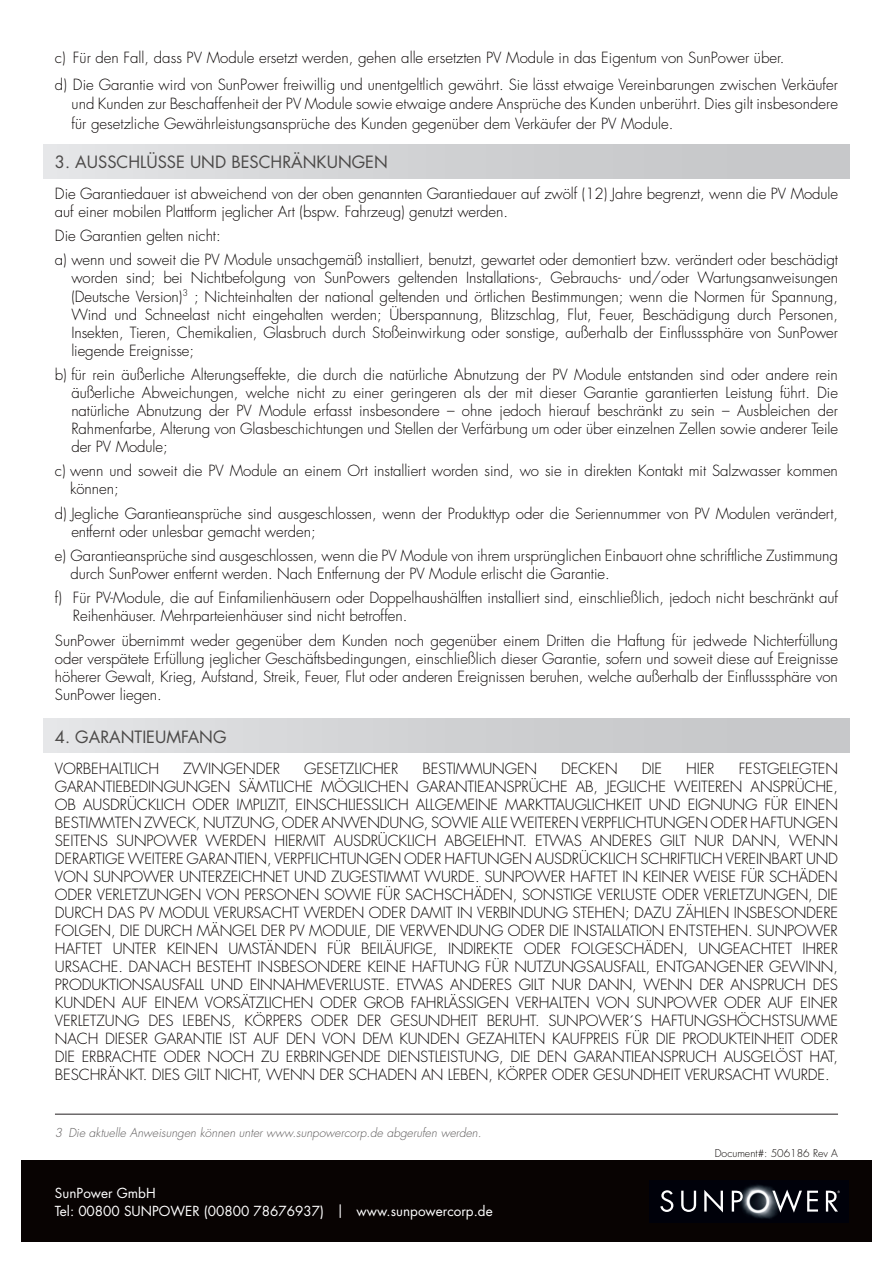
<style>
.page{position:relative;width:893px;height:1263px;background:#fff}
.page>*{position:absolute;margin:0;border:0;box-sizing:border-box;transform-origin:0 0}
.t1{font:16.5px "Futura Std";color:#4b4948}
.t2{font:300 15px/18px "Futura Std";letter-spacing:-.005em;color:#080302}
.t3{font:13.5px/18px "Futura Std";color:#fff}
.t4{font:italic 300 12px "Futura Std";color:#5f5c5c}
.t5{font:300 10.5px "Futura Std";color:#080302}
</style>
<div class="page">
<div style="left:44px;top:145px;width:805px;height:33px;background:linear-gradient(to right,#e2e3e5,#c2c3c5)"></div>
<div style="left:44px;top:719px;width:805px;height:33px;background:linear-gradient(to right,#e2e3e5,#c2c3c5)"></div>
<div style="left:21px;top:1161px;width:851px;height:81px;background:#080302"></div>
<img style="left:673px;top:1183px;width:167px;height:37px">
<svg style="left:660px;top:1190px;width:13px;height:22px"></svg>
<svg style="left:681px;top:1191px;width:15px;height:21px"></svg>
<svg style="left:704px;top:1190px;width:19px;height:22px"></svg>
<svg style="left:732px;top:1191px;width:11px;height:20px"></svg>
<svg style="left:772px;top:1189px;width:46px;height:24px"></svg>
<svg style="left:826px;top:1191px;width:14px;height:20px"></svg>
<hr style="left:55px;top:1114px;width:783px;height:1px;background:#231f20">
<p class="t2" style="left:55px;top:45px;width:785px;line-height:26.2px">c) Für den Fall, dass PV Module ersetzt werden, gehen alle ersetzten PV Module in das Eigentum von SunPower über.<br>d) Die Garantie wird von SunPower freiwillig und unentgeltlich gewährt. Sie lässt etwaige Vereinbarungen zwischen Verkäufer</p>
<p class="t2" style="left:72px;top:94px;width:768px;line-height:19.5px">und Kunden zur Beschaffenheit der PV Module sowie etwaige andere Ansprüche des Kunden unberührt. Dies gilt insbesondere für gesetzliche Gewährleistungsansprüche des Kunden gegenüber dem Verkäufer der PV Module.</p>
<p class="t1" style="left:55px;top:151px;width:32px">3. AUSS</p>
<p class="t1" style="left:117px;top:151px;width:51px">CHLÜSSE</p>
<p class="t1" style="left:190px;top:151px;width:150px">UN D BESCHRÄNKUNGEN</p>
<p class="t2" style="left:55px;top:185px;width:785px">Die Garantiedauer ist abweichend von der oben genannten Garantiedauer auf zwölf (12) Jahre begrenzt, wenn die PV Module auf einer mobilen Plattform jeglicher Art (bspw. Fahrzeug) genutzt werden.</p>
<p class="t2" style="left:55px;top:224px;width:784px;line-height:24.3px">Die Garantien gelten nicht:<br>a) wenn und soweit die PV Module unsachgemäß installiert, benutzt, gewartet oder demontiert bzw. verändert oder beschädigt</p>
<p class="t2" style="left:71px;top:269px;width:768px;text-align:justify">worden sind; bei Nichtbefolgung von SunPowers geltenden Installations-, Gebrauchs- und/oder Wartungsanweisungen (Deutsche Version)<sup>3</sup> ; Nichteinhalten der national geltenden und örtlichen Bestimmungen; wenn die Normen für Spannung, Wind und Schneelast nicht eingehalten werden; Überspannung, Blitzschlag, Flut, Feuer, Beschädigung durch Personen, Insekten, Tieren, Chemikalien, Glasbruch durch Stoßeinwirkung oder sonstige, außerhalb der Einflusssphäre von SunPower liegende Ereignisse;</p>
<p class="t2" style="left:71px;top:366px;width:768px;text-align:justify;text-indent:-16px">b) für rein äußerliche Alterungseffekte, die durch die natürliche Abnutzung der PV Module entstanden sind oder andere rein äußerliche Abweichungen, welche nicht zu einer geringeren als der mit dieser Garantie garantierten Leistung führt. Die natürliche Abnutzung der PV Module erfasst insbesondere – ohne jedoch hierauf beschränkt zu sein – Ausbleichen der Rahmenfarbe, Alterung von Glasbeschichtungen und Stellen der Verfärbung um oder über einzelnen Zellen sowie anderer Teile der PV Module;</p>
<p class="t2" style="left:70px;top:462px;width:769px;text-indent:-15px">c) wenn und soweit die PV Module an einem Ort installiert worden sind, wo sie in direkten Kontakt mit Salzwasser kommen können;</p>
<p class="t2" style="left:71px;top:505px;width:768px;text-indent:-16px">d) Jegliche Garantieansprüche sind ausgeschlossen, wenn der Produkttyp oder die Seriennummer von PV Modulen verändert, entfernt oder unlesbar gemacht werden;</p>
<p class="t2" style="left:71px;top:547px;width:769px;text-indent:-16px">e) Garantieansprüche sind ausgeschlossen, wenn die PV Module von ihrem ursprünglichen Einbauort ohne schriftliche Zustimmung durch SunPower entfernt werden. Nach Entfernung der PV Module erlischt die Garantie.</p>
<p class="t2" style="left:73px;top:589px;width:766px;text-indent:-18px">f) Für PV-Module, die auf Einfamilienhäusern oder Doppelhaushälften installiert sind, einschließlich, jedoch nicht beschränkt auf<br>Reihenhäuser. Mehrparteienhäuser sind nicht betroffen.</p>
<p class="t2" style="left:55px;top:632px;width:785px;text-align:justify">SunPower übernimmt weder gegenüber dem Kunden noch gegenüber einem Dritten die Haftung für jedwede Nichterfüllung oder verspätete Erfüllung jeglicher Geschäftsbedingungen, einschließlich dieser Garantie, sofern und soweit diese auf Ereignisse höherer Gewalt, Krieg, Aufstand, Streik, Feuer, Flut oder anderen Ereignissen beruhen, welche außerhalb der Einflusssphäre von SunPower liegen.</p>
<p class="t1" style="left:55px;top:726px;width:158px">4. GARANTIEUMFANG</p>
<p class="t2" style="left:55px;top:760px;width:106px">VORBEHALTLICH</p>
<p class="t2" style="left:183px;top:760px;width:98px">ZWINGENDER</p>
<p class="t2" style="left:304px;top:760px;width:96px">GESETZLICHER</p>
<p class="t2" style="left:423px;top:760px;width:116px">BESTIMMUNGEN</p>
<p class="t2" style="left:561px;top:760px;width:58px">DECKEN</p>
<p class="t2" style="left:642px;top:760px;width:22px">DIE</p>
<p class="t2" style="left:686px;top:760px;width:30px">HIER</p>
<p class="t2" style="left:55px;top:760px;width:785px;text-align:justify;text-indent:684px">FESTGELEGTEN GARANTIEBEDINGUNGEN SÄMTLICHE MÖGLICHEN GARANTIEANSPRÜCHE AB, JEGLICHE WEITEREN ANSPRÜCHE, OB AUSDRÜCKLICH ODER IMPLIZIT, EINSCHLIESSLICH ALLGEMEINE MARKTTAUGLICHKEIT UND EIGNUNG FÜR EINEN BESTIMMTEN ZWECK, NUTZUNG, ODER ANWENDUNG, SOWIE ALLE WEITEREN VERPFLICHTUNGEN ODER HAFTUNGEN SEITENS SUNPOWER WERDEN HIERMIT AUSDRÜCKLICH ABGELEHNT. ETWAS ANDERES GILT NUR DANN, WENN DERARTIGE WEITERE GARANTIEN, VERPFLICHTUNGEN ODER HAFTUNGEN AUSDRÜCKLICH SCHRIFTLICH VEREINBART UND VON SUNPOWER UNTERZEICHNET UND ZUGESTIMMT WURDE. SUNPOWER HAFTET IN KEINER WEISE FÜR SCHÄDEN ODER VERLETZUNGEN VON PERSONEN SOWIE FÜR SACHSCHÄDEN, SONSTIGE VERLUSTE ODER VERLETZUNGEN, DIE DURCH DAS PV MODUL VERURSACHT WERDEN ODER DAMIT IN VERBINDUNG STEHEN; DAZU ZÄHLEN INSBESONDERE FOLGEN, DIE DURCH MÄNGEL DER PV MODULE, DIE VERWENDUNG ODER DIE INSTALLATION ENTSTEHEN. SUNPOWER HAFTET UNTER KEINEN UMSTÄNDEN FÜR BEILÄUFIGE, INDIREKTE ODER FOLGESCHÄDEN, UNGEACHTET IHRER URSACHE. DANACH BESTEHT INSBESONDERE KEINE HAFTUNG FÜR NUTZUNGSAUSFALL, ENTGANGENER GEWINN, PRODUKTIONSAUSFALL UND EINNAHMEVERLUSTE. ETWAS ANDERES GILT NUR DANN, WENN DER ANSPRUCH DES KUNDEN AUF EINEM VORSÄTZLICHEN ODER GROB FAHRLÄSSIGEN VERHALTEN VON SUNPOWER ODER AUF EINER VERLETZUNG DES LEBENS, KÖRPERS ODER DER GESUNDHEIT BERUHT. SUNPOWER´S HAFTUNGSHÖCHSTSUMME NACH DIESER GARANTIE IST AUF DEN VON DEM KUNDEN GEZAHLTEN KAUFPREIS FÜR DIE PRODUKTEINHEIT ODER DIE ERBRACHTE ODER NOCH ZU ERBRINGENDE DIENSTLEISTUNG, DIE DEN GARANTIEANSPRUCH AUSGELÖST HAT, BESCHRÄNKT. DIES GILT NICHT, WENN DER SCHADEN AN LEBEN, KÖRPER ODER GESUNDHEIT VERURSACHT WURDE.</p>
<p class="t4" style="left:55px;top:1125px;width:428px">3 Die aktuelle Anweisungen können unter www.sunpowercorp.de abgerufen werden.</p>
<p class="t3" style="left:55px;top:1184px;width:439px">SUNPOWER GMBH<br>TEL: 00800 SUNPOWER (00800 78676937) | WWW.SUNPOWERCORP.DE</p>
<p class="t5" style="left:715px;top:1146px;width:125px">Document#: 506186 Rev A</p>
</div>
